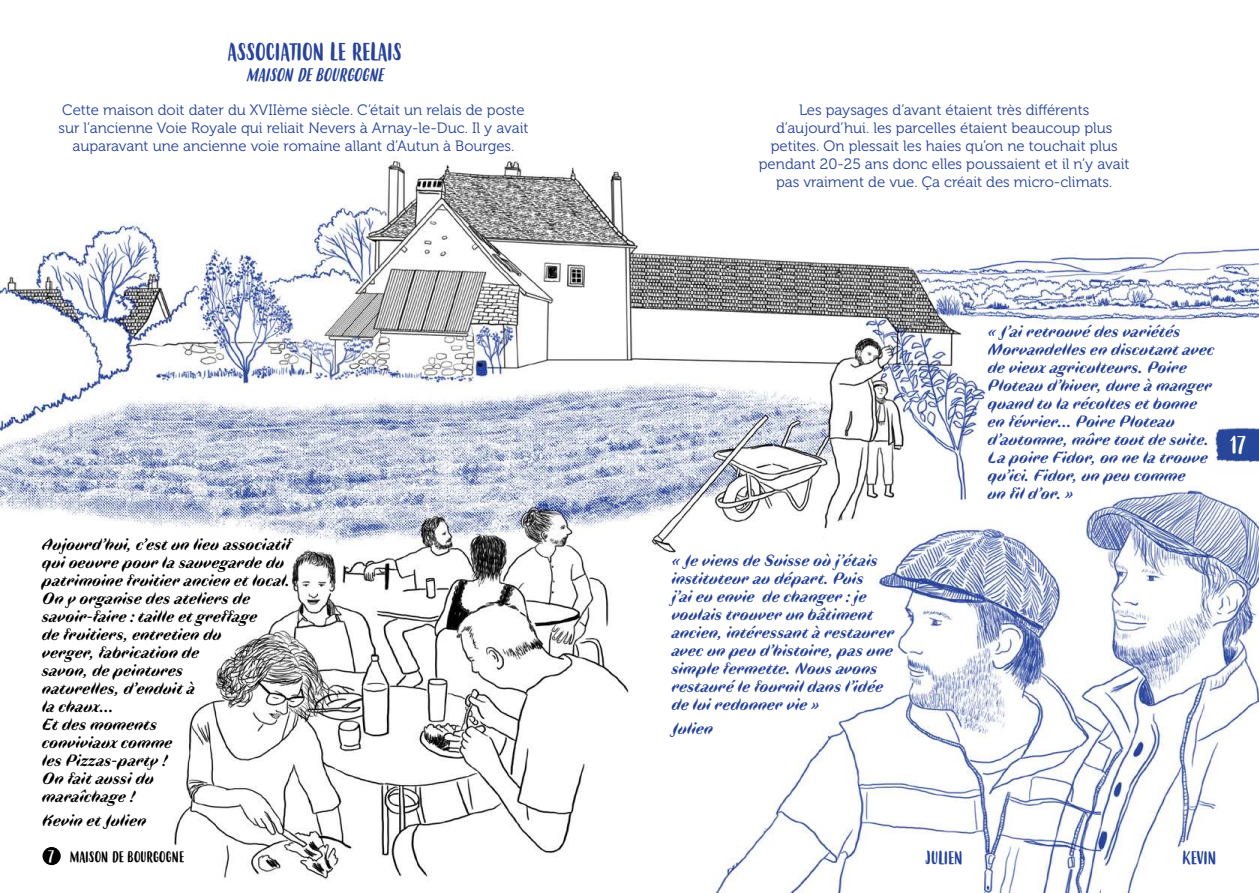
<style>
.page{position:relative;width:1259px;height:893px;background:#fff}
.page>*{position:absolute;margin:0;border:0;box-sizing:border-box;transform-origin:0 0}
.t1{font:24px "Budidaya";color:#27439c}
.t2{font:24px "Budidaya";color:#fff}
.t3{font:italic 18px "Budidaya";color:#27439c}
.t4{font:18px "Budidaya";color:#27439c}
.t5{font:italic 700 16.5px/18px "Faune Display";color:#27439c}
.t6{font:italic 700 16.5px/18px "Faune Display";color:#000}
.t7{font:15px/18px "Museo 300";color:#27439c;text-align:center}
.t8{font:15px "Budidaya";color:#000}
.s1{font-size:16.5px;color:#fff}
</style>
<div class="page">
<img style="left:0;top:157px;width:1259px;height:736px">
<div style="left:43px;top:847px;width:18px;height:18px;background:#000;border-radius:50%"></div>
<img style="left:1209px;top:418px;width:50px;height:56px">
<h1 class="t1" style="left:227px;top:39px;width:176px">ASSOCIATION LE RELAIS</h1>
<p class="t3" style="left:246px;top:65px;width:139px">MAISON DE BOURGOGNE</p>
<p class="t7" style="left:58px;top:101px;width:471px">Cette maison doit dater du XVIIème siècle. C’était un relais de poste sur l’ancienne Voie Royale qui reliait Nevers à Arnay-le-Duc. Il y avait auparavant une ancienne voie romaine allant d’Autun à Bourges.</p>
<p class="t7" style="left:759px;top:101px;width:372px">Les paysages d’avant étaient très différents d’aujourd’hui. les parcelles étaient beaucoup plus petites. On plessait les haies qu’on ne touchait plus pendant 20-25 ans donc elles poussaient et il n’y avait pas vraiment de vue. Ça créait des micro-climats.</p>
<p class="t5" style="left:988px;top:321px;width:228px">« J’ai retrouvé des variétés<br>Morvandelles en discutant avec de vieux agriculteurs. Poire<br>Ploteau d’hiver, dure à manger quand tu la récoltes et bonne en février... Poire Ploteau d’automne, mûre tout de suite.<br>La poire Fidor, on ne la trouve qu’ici. Fidor, un peu comme<br>un fil d’or. »</p>
<h1 class="t2" style="left:1230px;top:432px;width:17px">17</h1>
<p class="t6" style="left:43px;top:535px;width:251px">Aujourd’hui, c’est un lieu associatif qui oeuvre pour la sauvegarde du patrimoine fruitier ancien et local.<br>On y organise des ateliers de savoir-faire : taille et greffage<br>de fruitiers, entretien du<br>verger, fabrication de<br>savon, de peintures<br>naturelles, d’enduit à<br>la chaux...<br>Et des moments<br>conviviaux comme<br>les Pizzas-party !<br>On fait aussi du<br>maraîchage !</p>
<p class="t6" style="left:43px;top:811px;width:106px">Kevin et Julien</p>
<p class="t5" style="left:672px;top:550px;width:224px">« Je viens de Suisse où j’étais instituteur au départ. Puis<br>j’ai eu envie de changer : je voulais trouver un bâtiment ancien, intéressant à restaurer avec un peu d’histoire, pas une simple fermette. Nous avons restauré le fournil dans l’idée de lui redonner vie »</p>
<p class="t5" style="left:672px;top:718px;width:43px">Julien</p>
<p class="t8" style="left:48px;top:848px;width:137px"><span class="s1">7</span> MAISON DE BOURGOGNE</p>
<p class="t4" style="left:925px;top:848px;width:38px">JULIEN</p>
<p class="t4" style="left:1182px;top:848px;width:35px">KEVIN</p>
</div>
